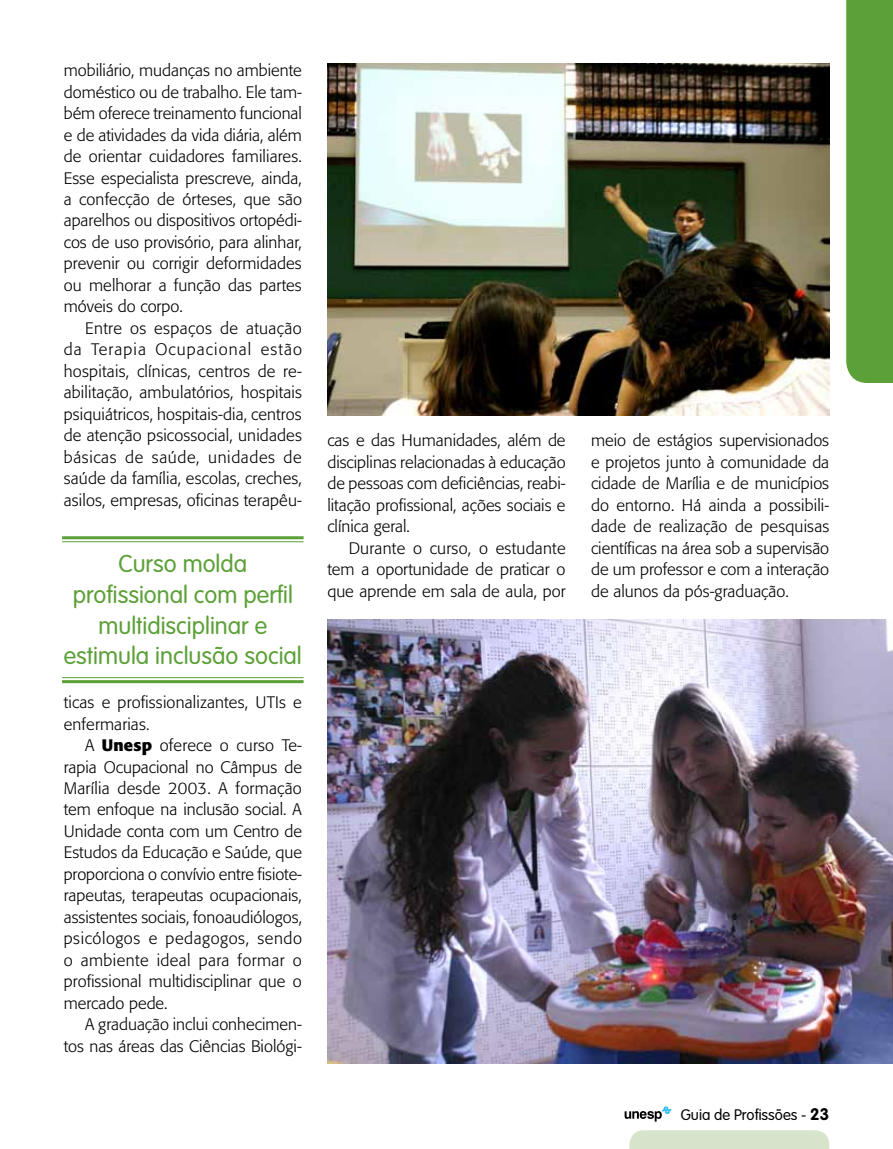
<style>
.page{position:relative;width:893px;height:1149px;background:#fff}
.page>*{position:absolute;margin:0;border:0;box-sizing:border-box;transform-origin:0 0}
.t1{font:300 24px/30.8px "VAG Rounded";color:#5ca038;text-align:center}
.t2{font:300 16.5px/21.5px "Formata";color:#000;text-align:justify}
.t3{font:300 15px "VAG Rounded";color:#000}
.s1{font-weight:700}
.s2{font-weight:700;font-size:16.5px}
</style>
<div class="page">
<svg style="left:629px;top:1130px;width:200px;height:18px;background:#d7e5cd"></svg>
<svg style="left:625px;top:1106px;width:46px;height:15px"></svg>
<div style="left:846px;top:0;width:47px;height:383px;background:#5ca038"></div>
<hr style="left:62px;top:536px;width:242px;height:3px;background:#5ca038">
<hr style="left:62px;top:541px;width:242px;height:1px;background:#5ca038">
<hr style="left:62px;top:677px;width:242px;height:1px;background:#5ca038">
<hr style="left:62px;top:680px;width:242px;height:3px;background:#5ca038">
<img style="left:327px;top:619px;width:566px;height:444px">
<img style="left:327px;top:64px;width:502px;height:351px">
<p class="t2" style="left:64px;top:60px;width:240px">mobiliário, mudanças no ambiente doméstico ou de trabalho. Ele tam&shy;bém oferece treinamento funcional e de atividades da vida diária, além de orientar cuidadores familiares.<br>Esse especialista prescreve, ainda, a confecção de órteses, que são aparelhos ou dispositivos ortopédi&shy;cos de uso provisório, para alinhar, prevenir ou corrigir deformidades ou melhorar a função das partes móveis do corpo.</p>
<p class="t2" style="left:64px;top:317px;width:240px;text-indent:21px">Entre os espaços de atuação da Terapia Ocupacional estão hospitais, clínicas, centros de re&shy;abilitação, ambulatórios, hospitais psiquiátricos, hospitais-dia, centros de atenção psicossocial, unidades básicas de saúde, unidades de saúde da família, escolas, creches, asilos, empresas, oficinas terapêu-</p>
<h1 class="t1" style="left:64px;top:548px;width:239px">Curso molda profissional com perfil multidisciplinar e estimula inclusão social</h1>
<p class="t2" style="left:64px;top:691px;width:240px">ticas e profissionalizantes, UTIs e enfermarias.</p>
<p class="t2" style="left:64px;top:734px;width:240px;text-indent:21px">A <span class="s1">Unesp</span> oferece o curso Te&shy;rapia Ocupacional no Câmpus de Marília desde 2003. A formação tem enfoque na inclusão social. A Unidade conta com um Centro de Estudos da Educação e Saúde, que proporciona o convívio entre fisiote&shy;rapeutas, terapeutas ocupacionais, assistentes sociais, fonoaudiólogos, psicólogos e pedagogos, sendo o ambiente ideal para formar o profissional multidisciplinar que o mercado pede.</p>
<p class="t2" style="left:64px;top:1013px;width:240px;text-align:right">A graduação inclui conhecimen&shy;tos nas áreas das Ciências Biológi-</p>
<p class="t2" style="left:327px;top:430px;width:240px">cas e das Humanidades, além de disciplinas relacionadas à educação de pessoas com deficiências, reabi&shy;litação profissional, ações sociais e clínica geral.</p>
<p class="t2" style="left:327px;top:537px;width:240px;text-indent:21px">Durante o curso, o estudante tem a oportunidade de praticar o que aprende em sala de aula, por</p>
<p class="t2" style="left:591px;top:430px;width:240px">meio de estágios supervisionados e projetos junto à comunidade da cidade de Marília e de municípios do entorno. Há ainda a possibili&shy;dade de realização de pesquisas científicas na área sob a supervisão de um professor e com a interação de alunos da pós-graduação.</p>
<p class="t3" style="left:681px;top:1105px;width:150px">Guia de Profissões - <span class="s2">23</span></p>
</div>
